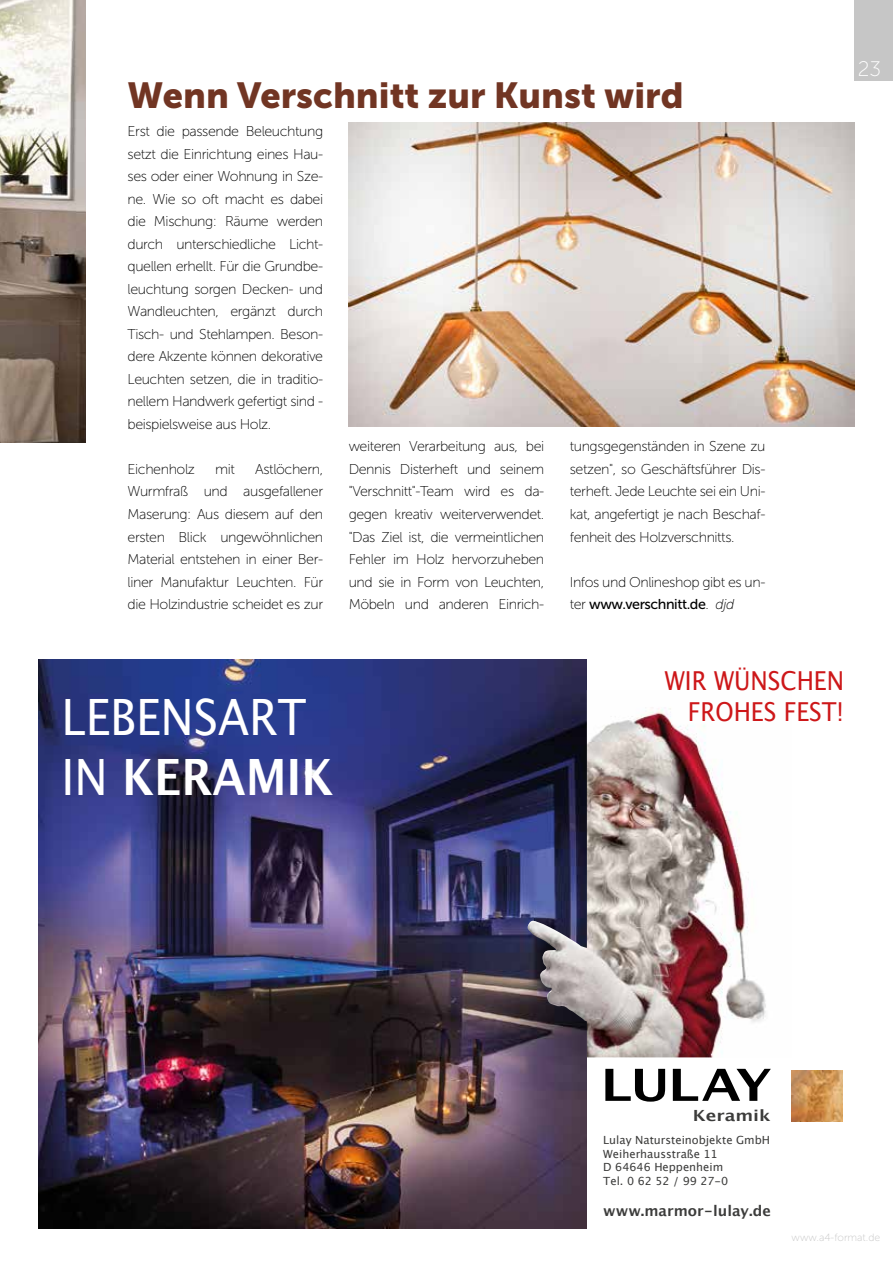
<style>
.page{position:relative;width:893px;height:1263px;background:#fff}
.page>*{position:absolute;margin:0;border:0;box-sizing:border-box;transform-origin:0 0}
.t1{font:50.1px/60.2px "Lucida Grande";color:#fff;scale:.9 1}
.t2{font:36px "Museo Sans 900";color:#713523}
.t3{font:26.1px/31.3px "Lucida Grande";color:#cd1719;text-align:right;scale:.9 1}
.t4{font:21px "Museo Sans 100";color:#fff}
.t5{font:700 15.45px "Lucida Grande";color:#3c3c3b;scale:1.19 1}
.t6{font:700 14.55px "Lucida Grande";color:#3c3c3b}
.t7{font:14.25px/22.5px "Museo Sans 100";letter-spacing:-.03em;color:#000;text-align:justify}
.t8{font:14.25px "Museo Sans 500";letter-spacing:-.03em;color:#000}
.t9{font:11.25px/13.5px "Lucida Grande";color:#3c3c3b}
.t10{font:10.5px "Museo Sans 100";color:#c6c6c6}
.s1{font-family:"Museo Sans 100"}
.s2{font-family:"Museo Sans 100";font-style:italic}
.s3{font-weight:700}
</style>
<div class="page">
<img style="left:38px;top:659px;width:549px;height:570px">
<svg style="left:605px;top:1069px;width:166px;height:33px"></svg>
<img style="left:791px;top:1071px;width:51px;height:51px">
<img style="left:527px;top:690px;width:239px;height:367px">
<img style="left:0;top:0;width:85px;height:442px">
<img style="left:349px;top:123px;width:506px;height:303px">
<div style="left:855px;top:0;width:38px;height:81px;background:#c6c6c6"></div>
<h2 class="t2" style="left:128px;top:75px;width:558px">Wenn Verschnitt zur Kunst wird</h2>
<p class="t7" style="left:128px;top:120px;width:197px">Erst die passende Beleuchtung setzt die Einrichtung eines Hau&shy;ses oder einer Wohnung in Sze&shy;ne. Wie so oft macht es dabei die Mischung: Räume werden durch unterschiedliche Licht&shy;quellen erhellt. Für die Grundbe&shy;leuchtung sorgen Decken- und Wandleuchten, ergänzt durch Tisch- und Stehlampen. Beson&shy;dere Akzente können dekorative Leuchten setzen, die in traditio&shy;nellem Handwerk gefertigt sind - beispielsweise aus Holz.</p>
<p class="t7" style="left:128px;top:458px;width:69px">Eichenholz</p>
<p class="t7" style="left:215px;top:458px;width:21px">mit</p>
<p class="t7" style="left:128px;top:458px;width:197px;text-indent:128px">Astlöchern, Wurmfraß und ausgefallener Maserung: Aus diesem auf den ersten Blick ungewöhnlichen Material entstehen in einer Ber&shy;liner Manufaktur Leuchten. Für die Holzindustrie scheidet es zur</p>
<p class="t7" style="left:349px;top:435px;width:197px">weiteren Verarbeitung aus, bei Dennis Disterheft und seinem "Verschnitt"-Team wird es da&shy;gegen kreativ weiterverwendet. "Das Ziel ist, die vermeintlichen Fehler im Holz hervorzuheben und sie in Form von Leuchten, Möbeln und anderen Einrich-</p>
<p class="t7" style="left:570px;top:435px;width:197px">tungsgegenständen in Szene zu setzen", so Geschäftsführer Dis&shy;terheft. Jede Leuchte sei ein Uni&shy;kat, angefertigt je nach Beschaf&shy;fenheit des Holzverschnitts.</p>
<p class="t7" style="left:570px;top:570px;width:197px">Infos und Onlineshop gibt es un-</p>
<p class="t8" style="left:570px;top:596px;width:166px"><span class="s1">ter</span> www.verschnitt.de<span class="s1">.</span> <span class="s2">djd</span></p>
<h3 class="t4" style="left:858px;top:58px;width:25px">23</h3>
<h1 class="t1" style="left:62px;top:687px;width:304px">LEBENSART<br>IN <span class="s3">KERAMIK</span></h1>
<h3 class="t3" style="left:665px;top:665px;width:201px">WIR WÜNSCHEN<br>FROHES FEST!</h3>
<p class="t5" style="left:693px;top:1103px;width:67px">Keramik</p>
<p class="t9" style="left:603px;top:1134px;width:168px">Lulay Natursteinobjekte GmbH<br>Weiherhausstraße 11<br>D 64646 Heppenheim<br>Tel. 0 62 52 / 99 27-0</p>
<p class="t6" style="left:603px;top:1199px;width:169px">www.marmor-lulay.de</p>
<p class="t10" style="left:792px;top:1232px;width:90px">www.a4-format.de</p>
</div>
